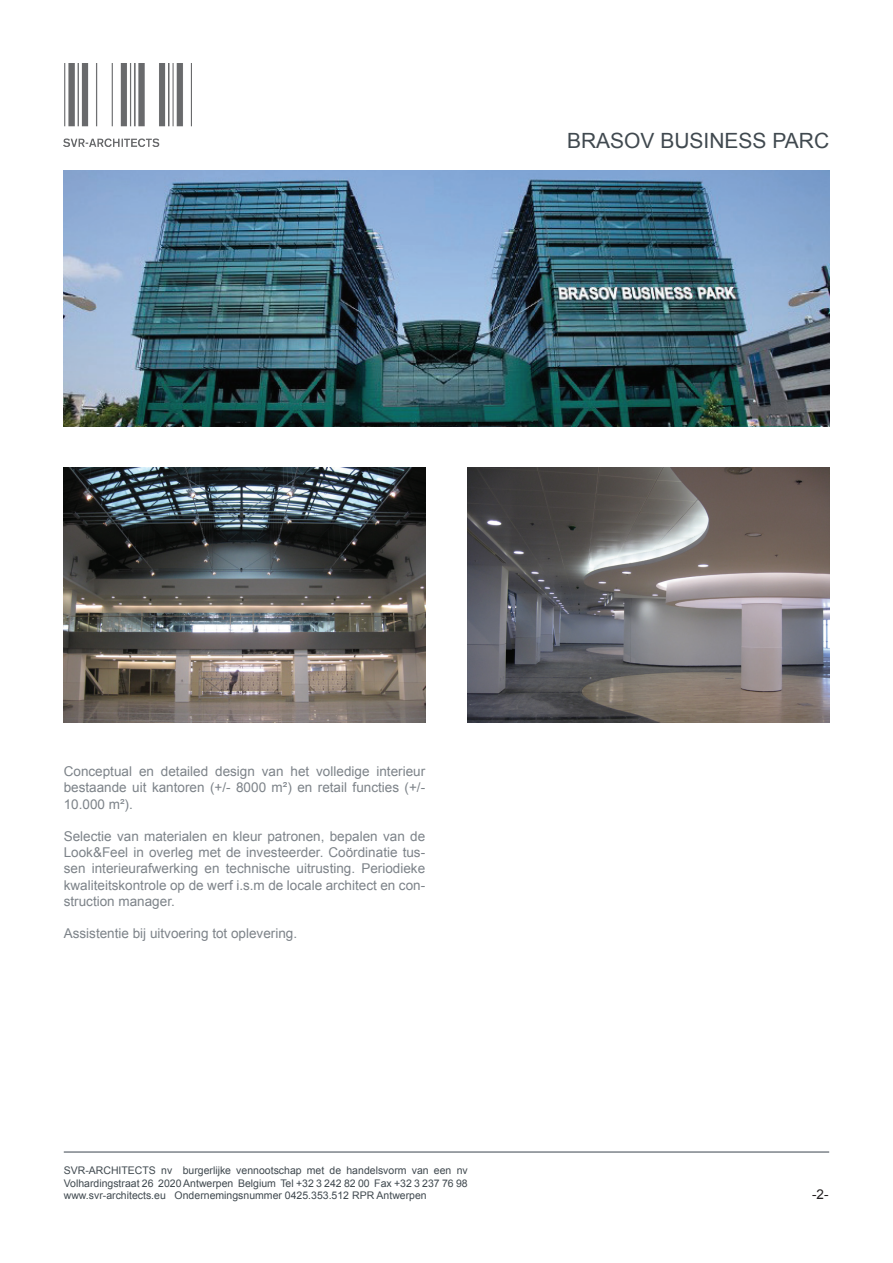
<style>
.page{position:relative;width:893px;height:1263px;background:#fff}
.page>*{position:absolute;margin:0;border:0;box-sizing:border-box;transform-origin:0 0}
.t1{font:21px "Arial";color:#40494f}
.t2{font:13.5px/16.2px "Arial";color:#7d8389;text-align:justify}
.t3{font:13.5px "Arial";color:#231f20}
.t4{font:10.5px/12.6px "Arial";color:#40494f;text-align:justify}
</style>
<div class="page">
<img style="left:64px;top:64px;width:127px;height:83px">
<hr style="left:64px;top:1151px;width:765px;height:2px;background:#7d8389">
<img style="left:64px;top:171px;width:765px;height:255px">
<img style="left:64px;top:468px;width:361px;height:255px">
<img style="left:468px;top:468px;width:361px;height:255px">
<h1 class="t1" style="left:567px;top:127px;width:264px">BRASOV BUSINESS PARC</h1>
<p class="t2" style="left:64px;top:763px;width:363px">Conceptual en detailed design van het volledige interieur bestaande uit kantoren (+/- 8000 m²) en retail functies (+/- 10.000 m²).</p>
<p class="t2" style="left:64px;top:828px;width:363px">Selectie van materialen en kleur patronen, bepalen van de Look&amp;Feel in overleg met de investeerder. Coördinatie tus&shy;sen interieurafwerking en technische uitrusting. Periodieke kwaliteitskontrole op de werf i.s.m de locale architect en con&shy;struction manager.</p>
<p class="t2" style="left:64px;top:925px;width:235px">Assistentie bij uitvoering tot oplevering.</p>
<p class="t4" style="left:64px;top:1164px;width:405px">SVR-ARCHITECTS nv burgerlijke vennootschap met de handelsvorm van een nv Volhardingstraat 26 2020 Antwerpen Belgium Tel +32 3 242 82 00 Fax +32 3 237 76 98 www.svr-architects.eu Ondernemingsnummer 0425.353.512 RPR Antwerpen</p>
<p class="t3" style="left:812px;top:1186px;width:18px">-2-</p>
</div>
